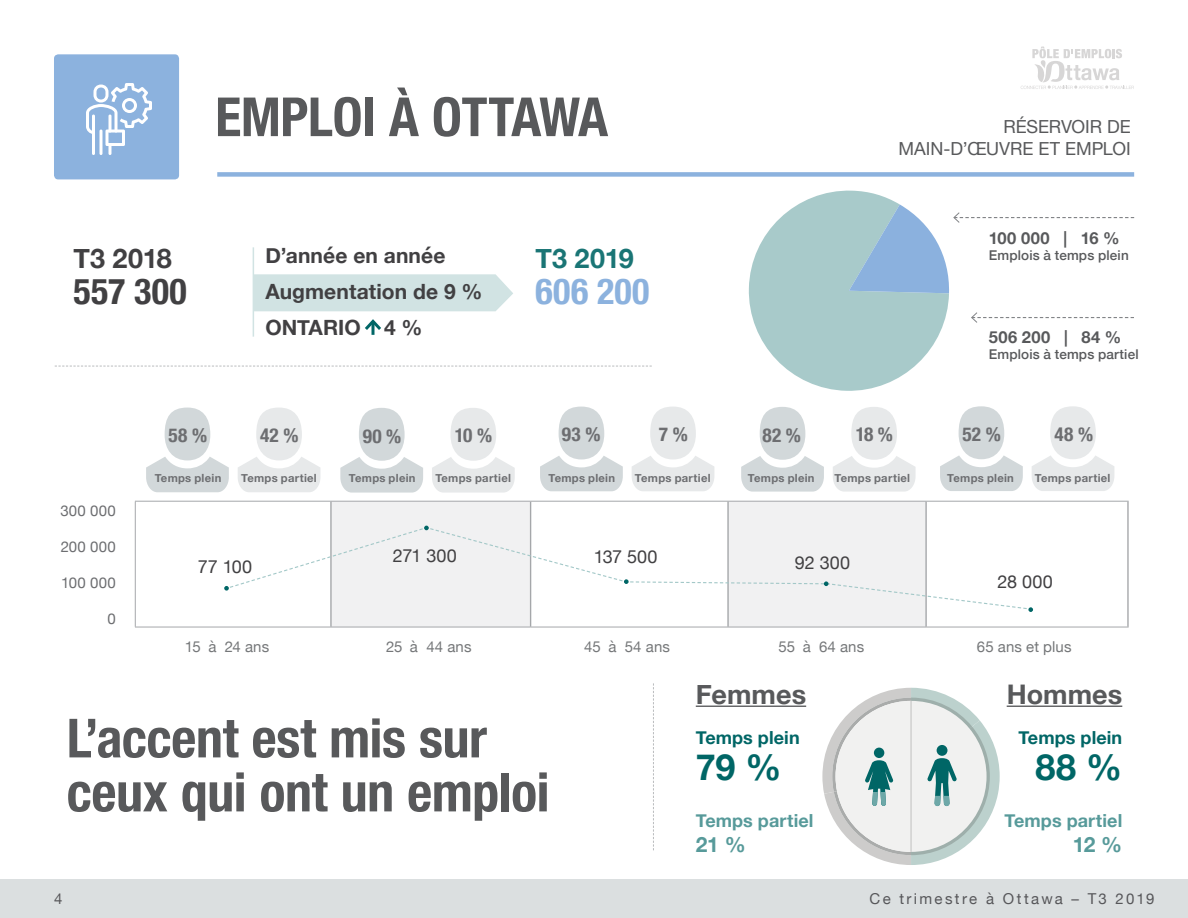
<style>
.page{position:relative;width:1188px;height:918px;background:#fff}
.page>*{position:absolute;margin:0;border:0;box-sizing:border-box;transform-origin:0 0}
.t1{font:700 condensed 54px/54px "Helvetica Neue";letter-spacing:-.01em;color:#58595b}
.t2{font:700 36px "Helvetica Neue";color:#066}
.t3{font:700 condensed 36px "Helvetica Neue";letter-spacing:.01em;color:#414042}
.t4{font:700 condensed 36px "Helvetica Neue";letter-spacing:.015em;color:#8cb2de}
.t5{font:700 27px "Helvetica Neue";color:#58595b}
.t6{font:700 27px "Helvetica Neue";letter-spacing:-.005em;color:#414042}
.t7{font:700 27px "Helvetica Neue";letter-spacing:-.005em;color:#1a7575}
.t8{font:700 21px "Helvetica Neue";letter-spacing:.005em;color:#414042}
.t9{font:700 21px "Helvetica Neue";color:#579a9a}
.t10{font:700 condensed 19.35px "Helvetica Neue";letter-spacing:.01em;color:#6d6e71}
.t11{font:18px/21.6px "Helvetica Neue";letter-spacing:-.005em;color:#58595b;text-align:right}
.t12{font:18px "Helvetica Neue";color:#414042}
.t13{font:700 18px "Helvetica Neue";letter-spacing:.005em;color:#579a9a}
.t14{font:700 18px "Helvetica Neue";letter-spacing:.005em;color:#066}
.t15{font:700 16.5px "Helvetica Neue";letter-spacing:.03em;color:#58595b}
.t16{font:15px "Helvetica Neue";letter-spacing:.01em;color:#757779}
.t17{font:15px "Helvetica Neue";letter-spacing:.155em;color:#565659}
.t18{font:15px "Helvetica Neue";letter-spacing:.02em;color:#6d6e71}
.t19{font:500 13.5px "Helvetica Neue";letter-spacing:.01em;color:#58595b}
.t20{font:700 11.25px "Helvetica Neue";letter-spacing:.025em;color:#6d6e71}
</style>
<div class="page">
<svg style="left:332px;top:502px;width:593px;height:125px;fill:#f1f1f2"></svg>
<hr style="left:330px;top:502px;width:2px;height:125px;background:#a5a7aa">
<hr style="left:530px;top:502px;width:1px;height:125px;background:#a5a7aa">
<hr style="left:135px;top:501px;width:196px;height:1px;background:#a5a7aa">
<hr style="left:135px;top:502px;width:1px;height:125px;background:#a5a7aa">
<hr style="left:331px;top:501px;width:200px;height:1px;background:#a5a7aa">
<hr style="left:531px;top:501px;width:197px;height:1px;background:#a5a7aa">
<hr style="left:926px;top:501px;width:203px;height:1px;background:#a5a7aa">
<hr style="left:135px;top:627px;width:196px;height:1px;background:#a5a7aa">
<hr style="left:331px;top:627px;width:200px;height:1px;background:#a5a7aa">
<hr style="left:531px;top:627px;width:197px;height:1px;background:#a5a7aa">
<hr style="left:926px;top:627px;width:203px;height:1px;background:#a5a7aa">
<hr style="left:727px;top:502px;width:2px;height:125px;background:#a5a7aa">
<hr style="left:728px;top:501px;width:198px;height:1px;background:#a5a7aa">
<hr style="left:925px;top:502px;width:2px;height:125px;background:#a5a7aa">
<hr style="left:728px;top:627px;width:198px;height:1px;background:#a5a7aa">
<hr style="left:1127px;top:502px;width:2px;height:125px;background:#a5a7aa">
<svg style="left:146px;top:457px;width:83px;height:35px"></svg>
<div style="left:165px;top:408px;width:45px;height:52px;background:#d2d8da;border-radius:50%"></div>
<svg style="left:238px;top:457px;width:82px;height:35px"></svg>
<div style="left:256px;top:408px;width:46px;height:52px;background:#e7e9ea;border-radius:50%"></div>
<hr style="left:696px;top:706px;width:110px;height:1px;background:#58595b">
<hr style="left:1007px;top:706px;width:115px;height:1px;background:#58595b">
<svg style="left:55px;top:366px;width:597px;height:1px"></svg>
<div style="left:254px;top:274px;width:259px;height:37px;background:#d1e3e3"></div>
<hr style="left:253px;top:247px;width:1px;height:90px;background:#d1e3e3">
<svg style="left:340px;top:457px;width:83px;height:36px"></svg>
<div style="left:359px;top:408px;width:46px;height:53px;background:#d2d8da;border-radius:50%"></div>
<svg style="left:432px;top:457px;width:83px;height:36px"></svg>
<div style="left:451px;top:408px;width:45px;height:53px;background:#e7e9ea;border-radius:50%"></div>
<svg style="left:540px;top:456px;width:83px;height:35px"></svg>
<div style="left:559px;top:407px;width:45px;height:52px;background:#d2d8da;border-radius:50%"></div>
<svg style="left:632px;top:456px;width:82px;height:35px"></svg>
<div style="left:650px;top:407px;width:46px;height:52px;background:#e7e9ea;border-radius:50%"></div>
<svg style="left:741px;top:456px;width:83px;height:36px"></svg>
<div style="left:760px;top:407px;width:45px;height:53px;background:#d2d8da;border-radius:50%"></div>
<svg style="left:833px;top:456px;width:83px;height:36px"></svg>
<div style="left:851px;top:407px;width:46px;height:53px;background:#e7e9ea;border-radius:50%"></div>
<svg style="left:940px;top:455px;width:83px;height:36px"></svg>
<div style="left:959px;top:406px;width:45px;height:53px;background:#d2d8da;border-radius:50%"></div>
<svg style="left:1032px;top:455px;width:82px;height:36px"></svg>
<div style="left:1050px;top:406px;width:46px;height:53px;background:#e7e9ea;border-radius:50%"></div>
<svg style="left:224px;top:526px;width:809px;height:86px"></svg>
<svg style="left:822px;top:688px;width:178px;height:177px"></svg>
<div style="left:54px;top:54px;width:125px;height:125px;background:#8cb2de;border-radius:4px"></div>
<div style="left:217px;top:172px;width:917px;height:5px;background:#8cb2de"></div>
<svg style="left:653px;top:683px;width:1px;height:167px"></svg>
<svg style="left:86px;top:83px;width:66px;height:72px"></svg>
<hr style="left:372px;top:321px;width:3px;height:14px;background:#066">
<svg style="left:365px;top:319px;width:16px;height:14px"></svg>
<div style="left:0;top:880px;width:1188px;height:38px;background:#dbdfe0"></div>
<svg style="left:1021px;top:47px;width:113px;height:42px"></svg>
<svg style="left:748px;top:190px;width:386px;height:201px"></svg>
<h1 class="t1" style="left:215px;top:86px;width:394px">EMPLOI À OTTAWA</h1>
<h3 class="t11" style="left:898px;top:117px;width:234px">RÉSERVOIR DE<br>MAIN D- ’ŒUVRE ET EMPLOI</h3>
<h3 class="t6" style="left:74px;top:237px;width:100px">T3 2018</h3>
<h2 class="t3" style="left:74px;top:261px;width:115px">557 300</h2>
<h3 class="t8" style="left:265px;top:239px;width:182px">D’année en année</h3>
<h3 class="t8" style="left:265px;top:275px;width:219px">Augmentation de %9</h3>
<h3 class="t8" style="left:384px;top:311px;width:40px">%4</h3>
<h3 class="t8" style="left:265px;top:311px;width:97px">ONTARIO</h3>
<h3 class="t7" style="left:535px;top:237px;width:100px">T3 2019</h3>
<h2 class="t4" style="left:535px;top:261px;width:116px">606 200</h2>
<h3 class="t15" style="left:1063px;top:225px;width:5px">|</h3>
<h3 class="t15" style="left:1081px;top:225px;width:40px">16%</h3>
<h3 class="t15" style="left:989px;top:225px;width:62px">100 000</h3>
<p class="t19" style="left:989px;top:244px;width:141px">Emplois à temps plein</p>
<h3 class="t15" style="left:1064px;top:324px;width:5px">|</h3>
<h3 class="t15" style="left:1081px;top:324px;width:41px">84%</h3>
<h3 class="t15" style="left:989px;top:324px;width:63px">506 200</h3>
<p class="t19" style="left:989px;top:344px;width:151px">Emplois à temps partiel</p>
<h3 class="t10" style="left:169px;top:419px;width:40px">58%</h3>
<p class="t20" style="left:155px;top:470px;width:68px">Temps plein</p>
<h3 class="t10" style="left:260px;top:419px;width:40px">42%</h3>
<p class="t20" style="left:241px;top:470px;width:77px">Temps partiel</p>
<h3 class="t10" style="left:363px;top:420px;width:40px">90%</h3>
<p class="t20" style="left:349px;top:470px;width:68px">Temps plein</p>
<h3 class="t10" style="left:455px;top:419px;width:39px">10%</h3>
<p class="t20" style="left:435px;top:470px;width:77px">Temps partiel</p>
<h3 class="t10" style="left:562px;top:418px;width:40px">93%</h3>
<p class="t20" style="left:548px;top:470px;width:68px">Temps plein</p>
<h3 class="t10" style="left:659px;top:418px;width:30px">%7</h3>
<p class="t20" style="left:635px;top:470px;width:77px">Temps partiel</p>
<h3 class="t10" style="left:763px;top:419px;width:40px">82%</h3>
<p class="t20" style="left:748px;top:470px;width:68px">Temps plein</p>
<h3 class="t10" style="left:856px;top:418px;width:39px">18%</h3>
<p class="t20" style="left:834px;top:470px;width:77px">Temps partiel</p>
<h3 class="t10" style="left:963px;top:418px;width:40px">52%</h3>
<p class="t20" style="left:947px;top:470px;width:68px">Temps plein</p>
<h3 class="t10" style="left:1054px;top:418px;width:40px">48%</h3>
<p class="t20" style="left:1035px;top:470px;width:77px">Temps partiel</p>
<h3 class="t18" style="left:60px;top:500px;width:57px">300 000</h3>
<h3 class="t18" style="left:61px;top:536px;width:57px">200 000</h3>
<h3 class="t18" style="left:61px;top:572px;width:56px">100 000</h3>
<h3 class="t18" style="left:107px;top:608px;width:10px">0</h3>
<h3 class="t12" style="left:198px;top:554px;width:56px">77 100</h3>
<h3 class="t12" style="left:393px;top:542px;width:66px">271 300</h3>
<h3 class="t12" style="left:594px;top:543px;width:65px">137 500</h3>
<h3 class="t12" style="left:795px;top:549px;width:57px">92 300</h3>
<h3 class="t12" style="left:998px;top:568px;width:57px">28 000</h3>
<h3 class="t16" style="left:185px;top:636px;width:17px">15</h3>
<h3 class="t16" style="left:208px;top:636px;width:10px">à</h3>
<h3 class="t16" style="left:225px;top:636px;width:46px">24 ans</h3>
<h3 class="t16" style="left:386px;top:636px;width:18px">25</h3>
<h3 class="t16" style="left:410px;top:636px;width:10px">à</h3>
<h3 class="t16" style="left:426px;top:636px;width:47px">44 ans</h3>
<h3 class="t16" style="left:584px;top:636px;width:18px">45</h3>
<h3 class="t16" style="left:608px;top:636px;width:10px">à</h3>
<h3 class="t16" style="left:625px;top:636px;width:47px">54 ans</h3>
<h3 class="t16" style="left:778px;top:636px;width:18px">55</h3>
<h3 class="t16" style="left:803px;top:636px;width:10px">à</h3>
<h3 class="t16" style="left:819px;top:636px;width:47px">64 ans</h3>
<h3 class="t16" style="left:977px;top:636px;width:96px">65 ans et plus</h3>
<h1 class="t1" style="left:67px;top:707px;width:484px">’Laccent est mis sur ceux qui ont un emploi</h1>
<h3 class="t17" style="left:54px;top:888px;width:10px">4</h3>
<h3 class="t5" style="left:696px;top:673px;width:112px">Femmes</h3>
<h3 class="t14" style="left:696px;top:723px;width:105px">Temps plein</h3>
<h2 class="t2" style="left:696px;top:739px;width:87px">79%</h2>
<h3 class="t13" style="left:696px;top:806px;width:119px">Temps partiel</h3>
<h3 class="t9" style="left:696px;top:828px;width:51px">21%</h3>
<h3 class="t5" style="left:1007px;top:673px;width:117px">Hommes</h3>
<h3 class="t14" style="left:1018px;top:723px;width:105px">Temps plein</h3>
<h2 class="t2" style="left:1036px;top:739px;width:88px">88%</h2>
<h3 class="t13" style="left:1005px;top:806px;width:119px">Temps partiel</h3>
<h3 class="t9" style="left:1073px;top:828px;width:51px">12 %</h3>
<h3 class="t17" style="left:870px;top:888px;width:23px">Ce</h3>
<h3 class="t17" style="left:899px;top:888px;width:79px">trimestre</h3>
<h3 class="t17" style="left:986px;top:888px;width:10px">à</h3>
<h3 class="t17" style="left:1003px;top:888px;width:62px">Ottawa</h3>
<h3 class="t17" style="left:1072px;top:888px;width:9px">–</h3>
<h3 class="t17" style="left:1088px;top:888px;width:21px">T3</h3>
<h3 class="t17" style="left:1116px;top:888px;width:40px">2019</h3>
</div>
